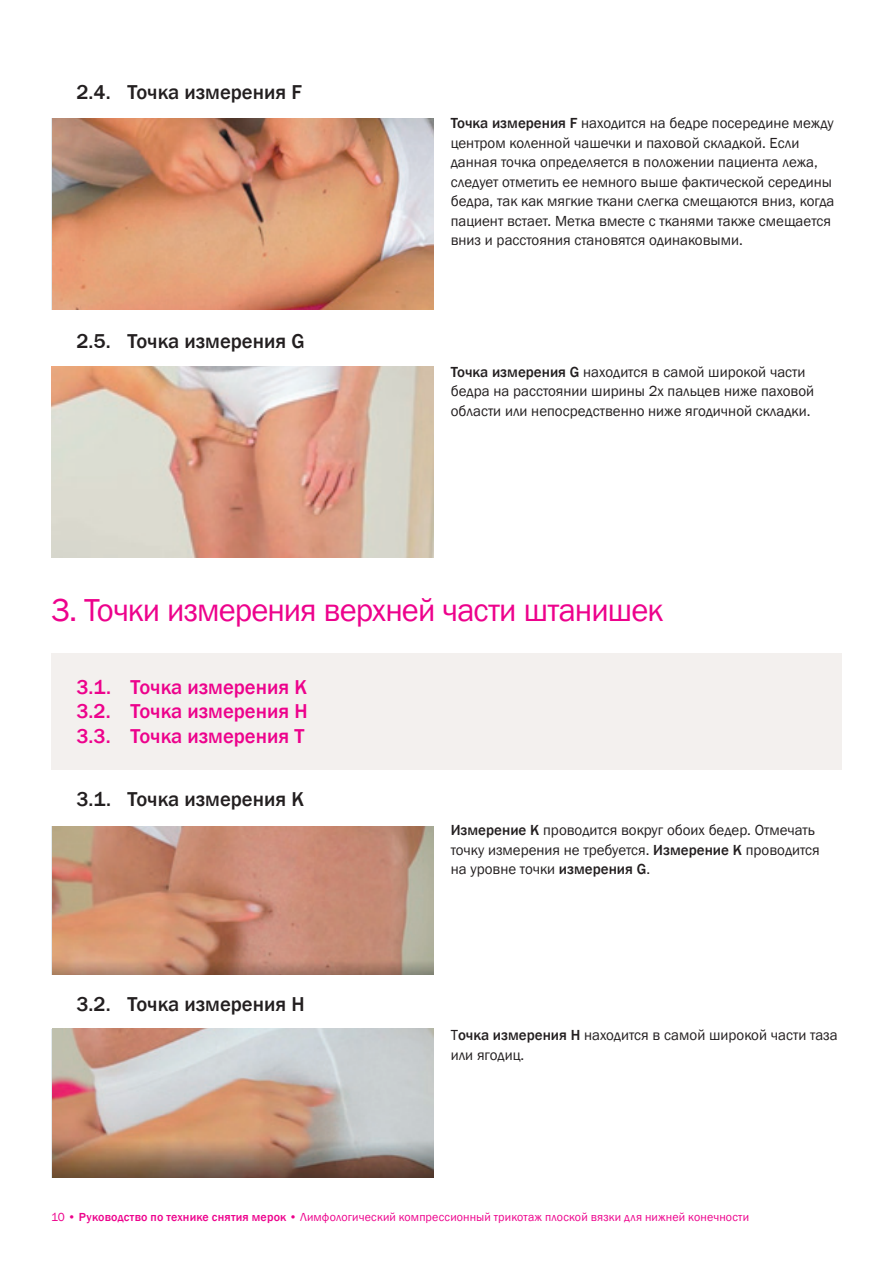
<style>
.page{position:relative;width:893px;height:1263px;background:#fff}
.page>*{position:absolute;margin:0;border:0;box-sizing:border-box;transform-origin:0 0}
.t1{font:32.7px "Franklin Gothic";letter-spacing:-.03em;color:#ed028c}
.t2{font:500 20.7px "Franklin Gothic";color:#231f20}
.t3{font:500 20.7px/24.5px "Franklin Gothic";color:#ed028c;text-align:justify}
.t4{font:15px/19.5px "Franklin Gothic";color:#231f20}
.t5{font:12px "Franklin Gothic";letter-spacing:.015em;color:#ed028c}
.s1{font-weight:500}
</style>
<div class="page">
<img style="left:52px;top:118px;width:382px;height:192px">
<img style="left:51px;top:366px;width:383px;height:192px">
<div style="left:51px;top:653px;width:791px;height:116px;background:#f3f0ee"></div>
<img style="left:52px;top:826px;width:382px;height:149px">
<img style="left:52px;top:1029px;width:382px;height:149px">
<h2 class="t2" style="left:77px;top:79px;width:227px">2.4. Точка измерения F</h2>
<h2 class="t2" style="left:77px;top:328px;width:230px">2.5. Точка измерения G</h2>
<p class="t4" style="left:451px;top:114px;width:385px"><span class="s1">Точка измерения F</span> находится на бедре посередине между центром коленной чашечки и паховой складкой. Если данная точка определяется в положении пациента лежа, следует отметить ее немного выше фактической середины бедра, так как мягкие ткани слегка смещаются вниз, когда пациент встает. Метка вместе с тканями также смещается вниз и расстояния становятся одинаковыми.</p>
<p class="t4" style="left:451px;top:362px;width:365px"><span class="s1">Точка измерения G</span> находится в самой широкой части бедра на расстоянии ширины 2х пальцев ниже паховой области или непосредственно ниже ягодичной складки.</p>
<h1 class="t1" style="left:51px;top:589px;width:613px">3. Точки измерения верхней части штанишек</h1>
<h2 class="t3" style="left:77px;top:675px;width:233px">3.1. Точка измерения K 3.2. Точка измерения H 3.3. Точка измерения T</h2>
<h2 class="t2" style="left:77px;top:786px;width:229px">3.1. Точка измерения К</h2>
<h2 class="t2" style="left:77px;top:991px;width:230px">3.2. Точка измерения H</h2>
<p class="t4" style="left:451px;top:821px;width:371px"><span class="s1">Измерение K</span> проводится вокруг обоих бедер. Отмечать точку измерения не требуется. <span class="s1">Измерение К</span> проводится на уровне точки <span class="s1">измерения G</span>.</p>
<p class="t4" style="left:451px;top:1026px;width:389px">Т<span class="s1">очка измерения H</span> находится в самой широкой части таза или ягодиц.</p>
<p class="t5" style="left:51px;top:1210px;width:700px">10 <span class="s1">• Руководство по технике снятия мерок •</span> Лимфологический компрессионный трикотаж плоской вязки для нижней конечности</p>
</div>
